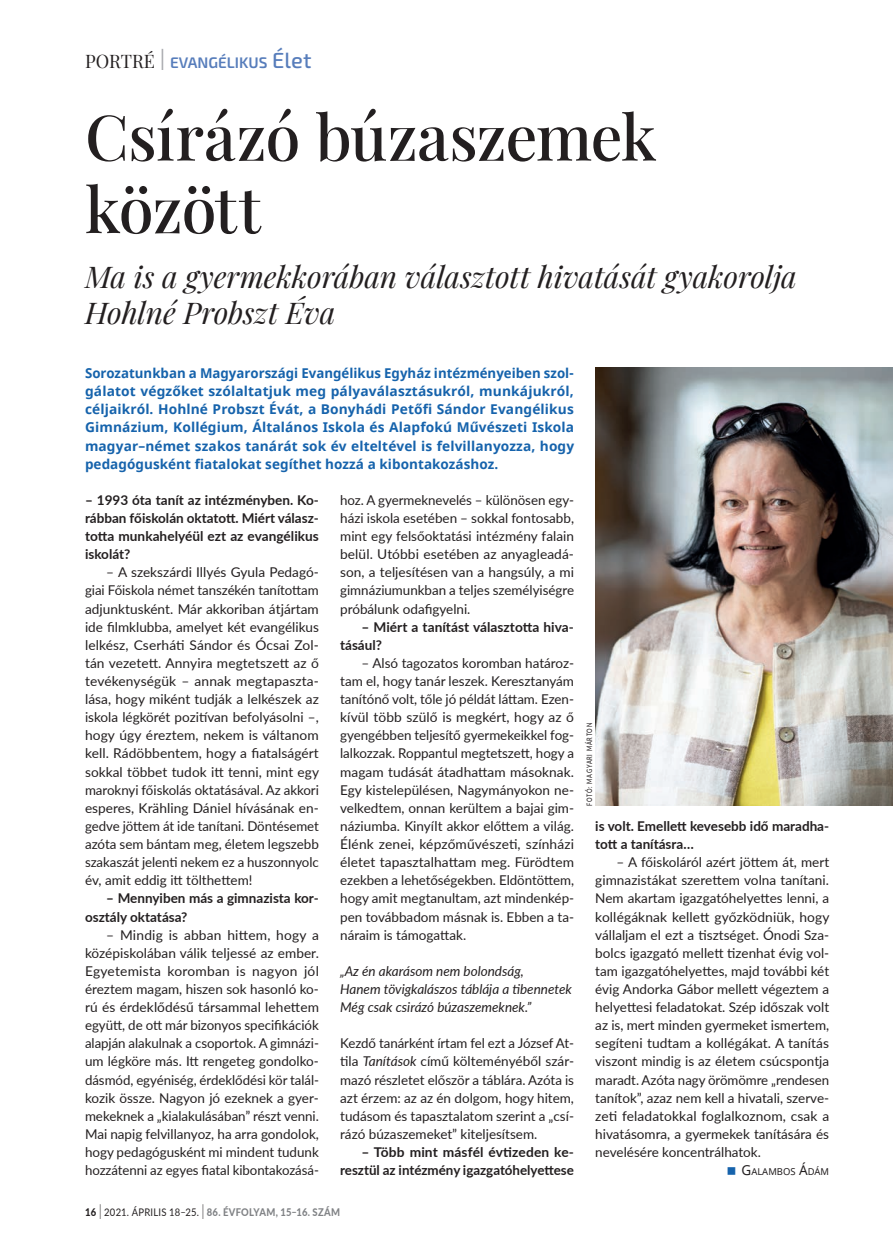
<style>
.page{position:relative;width:893px;height:1255px;background:#fff}
.page>*{position:absolute;margin:0;border:0;box-sizing:border-box;transform-origin:0 0}
.t1{font:500 63px/72.4px "Playfair Display";letter-spacing:-.015em;color:#231f20}
.t2{font:italic 30px/36.2px "Playfair Display";letter-spacing:-.005em;color:#231f20}
.t3{font:600 15.3px "Exo 2";color:#577dbb}
.t4{font:13.5px/18.1px "Lato";color:#231f20;text-align:justify}
.t5{font:700 13.5px/18.1px "Noto Sans";letter-spacing:.005em;color:#1663ac;text-align:justify}
.t6{font:700 13.5px/18.1px "Lato";color:#231f20}
.t7{font:italic 13.5px/18.1px "Lato";color:#231f20}
.t8{font:800 10.5px "Lato";letter-spacing:.025em;color:#808285;scale:.9 1}
.t9{font:9.45px "Noto Sans";color:#231f20}
.t10{font:500 7.5px "Lato";letter-spacing:.12em;color:#231f20;scale:.75 1}
.s1{font-family:"Playfair Display";font-weight:400;font-size:18.15px;color:#231f20}
.s2{font-weight:300;font-size:30.6px;color:#a8a9ad}
.s3{font-weight:500;font-size:21.9px}
.s4{font-style:italic}
.s5{color:#231f20}
.s6{font-weight:300;font-size:21px;color:#231f20}
.s7{font-weight:400;color:#231f20}
.s8{font-size:13.5px}
</style>
<div class="page">
<img style="left:595px;top:368px;width:298px;height:437px">
<p class="t3" style="left:85px;top:53px;width:228px"><span class="s1">PORTRÉ</span> <span class="s2">I</span> EVANGÉLIKUS <span class="s3">Élet</span></p>
<h1 class="t1" style="left:85px;top:95px;width:573px">Csírázó búzaszemek között</h1>
<h2 class="t2" style="left:85px;top:256px;width:713px">Ma is a gyermekkorában választott hivatását gyakorolja<br>Hohlné Probszt Éva</h2>
<p class="t5" style="left:85px;top:364px;width:491px">Sorozatunkban a Magyarországi Evangélikus Egyház intézményeiben szol&shy;gálatot végzőket szólaltatjuk meg pályaválasztásukról, munkájukról, céljaikról. Hohlné Probszt Évát, a Bonyhádi Petőfi Sándor Evangélikus Gimnázium, Kollégium, Általános Iskola és Alapfokú Művészeti Iskola magyar–német szakos tanárát sok év elteltével is felvillanyozza, hogy pedagógusként fiatalokat segíthet hozzá a kibontakozáshoz.</p>
<p class="t6" style="left:85px;top:490px;width:235px;text-align:justify">– 1993 óta tanít az intézményben. Ko&shy;rábban főiskolán oktatott. Miért válasz&shy;totta munkahelyéül ezt az evangélikus iskolát?</p>
<p class="t4" style="left:85px;top:562px;width:236px;text-align:left;text-indent:21px">– A szekszárdi Illyés Gyula Pedagó&shy;giai Főiskola német tanszékén tanítottam adjunktusként. Már akkoriban átjártam ide filmklubba, amelyet két evangélikus lelkész, Cserháti Sándor és Ócsai Zol&shy;tán vezetett. Annyira megtetszett az ő tevékenységük – annak megtapaszta&shy;lása, hogy miként tudják a lelkészek az iskola légkörét pozitívan befolyásolni –, hogy úgy éreztem, nekem is váltanom kell. Rádöbbentem, hogy a fiatalságért sokkal többet tudok itt tenni, mint egy maroknyi főiskolás oktatásával. Az akkori esperes, Krähling Dániel hívásának en&shy;gedve jöttem át ide tanítani. Döntésemet azóta sem bántam meg, életem legszebb szakaszát jelenti nekem ez a huszonnyolc év, amit eddig itt tölthettem!</p>
<p class="t6" style="left:85px;top:888px;width:235px;text-indent:21px">– Mennyiben más a gimnazista kor&shy;osztály oktatása?</p>
<p class="t4" style="left:85px;top:925px;width:235px;text-indent:21px">– Mindig is abban hittem, hogy a középiskolában válik teljessé az ember.<br>Egyetemista koromban is nagyon jól éreztem magam, hiszen sok hasonló ko&shy;rú és érdeklődésű társammal lehettem együtt, de ott már bizonyos specifikációk alapján alakulnak a csoportok. A gimnázi&shy;um légköre más. Itt rengeteg gondolko&shy;dásmód, egyéniség, érdeklődési kör talál&shy;kozik össze. Nagyon jó ezeknek a gyer&shy;mekeknek a „kialakulásában” részt venni.<br>Mai napig felvillanyoz, ha arra gondolok, hogy pedagógusként mi mindent tudunk hozzátenni az egyes fiatal kibontakozásá-</p>
<p class="t4" style="left:340px;top:490px;width:235px">hoz. A gyermeknevelés – különösen egy&shy;házi iskola esetében – sokkal fontosabb, mint egy felsőoktatási intézmény falain belül. Utóbbi esetében az anyagleadá&shy;son, a teljesítésen van a hangsúly, a mi gimnáziumunkban a teljes személyiségre próbálunk odafigyelni.</p>
<p class="t6" style="left:340px;top:617px;width:235px;text-indent:21px">– Miért a tanítást választotta hiva&shy;tásául?</p>
<p class="t4" style="left:340px;top:653px;width:235px;text-indent:21px">– Alsó tagozatos koromban határoz&shy;tam el, hogy tanár leszek. Keresztanyám tanítónő volt, tőle jó példát láttam. Ezen&shy;kívül több szülő is megkért, hogy az ő gyengébben teljesítő gyermekeikkel fog&shy;lalkozzak. Roppantul megtetszett, hogy a magam tudását átadhattam másoknak.<br>Egy kistelepülésen, Nagymányokon ne&shy;velkedtem, onnan kerültem a bajai gim&shy;náziumba. Kinyílt akkor előttem a világ.<br>Élénk zenei, képzőművészeti, színházi életet tapasztalhattam meg. Fürödtem ezekben a lehetőségekben. Eldöntöttem, hogy amit megtanultam, azt mindenkép&shy;pen továbbadom másnak is. Ebben a ta&shy;náraim is támogattak.</p>
<p class="t7" style="left:340px;top:961px;width:233px">„Az én akarásom nem bolondság,<br>Hanem tövigkalászos táblája a tibennetek<br>Még csak csirázó búzaszemeknek.”</p>
<p class="t4" style="left:340px;top:1033px;width:235px">Kezdő tanárként írtam fel ezt a József At&shy;tila <span class="s4">Tanítások</span> című költeményéből szár&shy;mazó részletet először a táblára. Azóta is azt érzem: az az én dolgom, hogy hitem, tudásom és tapasztalatom szerint a „csí&shy;rázó búzaszemeket” kiteljesítsem.</p>
<p class="t6" style="left:340px;top:1142px;width:235px;text-align:right">– Több mint másfél évtizeden ke&shy;resztül az intézmény igazgatóhelyettese</p>
<p class="t8" style="left:85px;top:1203px;width:285px"><span class="s5">16</span> <span class="s6">I</span> <span class="s7">2021. ÁPRILIS 18–25.</span> <span class="s6">I</span> 86. ÉVFOLYAM, 15–16. SZÁM</p>
<p class="t10" style="left:584px;top:805px;width:112px;rotate:-90deg">FOTÓ: MAGYARI MÁRTON</p>
<p class="t6" style="left:595px;top:816px;width:235px">is volt. Emellett kevesebb idő maradha&shy;tott a tanításra…</p>
<p class="t4" style="left:595px;top:852px;width:236px;text-indent:21px">– A főiskoláról azért jöttem át, mert gimnazistákat szerettem volna tanítani.<br>Nem akartam igazgatóhelyettes lenni, a kollégáknak kellett győzködniük, hogy vállaljam el ezt a tisztséget. Ónodi Sza&shy;bolcs igazgató mellett tizenhat évig vol&shy;tam igazgatóhelyettes, majd további két évig Andorka Gábor mellett végeztem a helyettesi feladatokat. Szép időszak volt az is, mert minden gyermeket ismertem, segíteni tudtam a kollégákat. A tanítás viszont mindig is az életem csúcspontja maradt. Azóta nagy örömömre „rendesen tanítok”, azaz nem kell a hivatali, szerve&shy;zeti feladatokkal foglalkoznom, csak a hivatásomra, a gyermekek tanítására és nevelésére koncentrálhatok.</p>
<p class="t9" style="left:741px;top:1165px;width:89px"><span class="s8">G</span>ALAMBOS <span class="s8">Á</span>DÁM</p>
</div>
